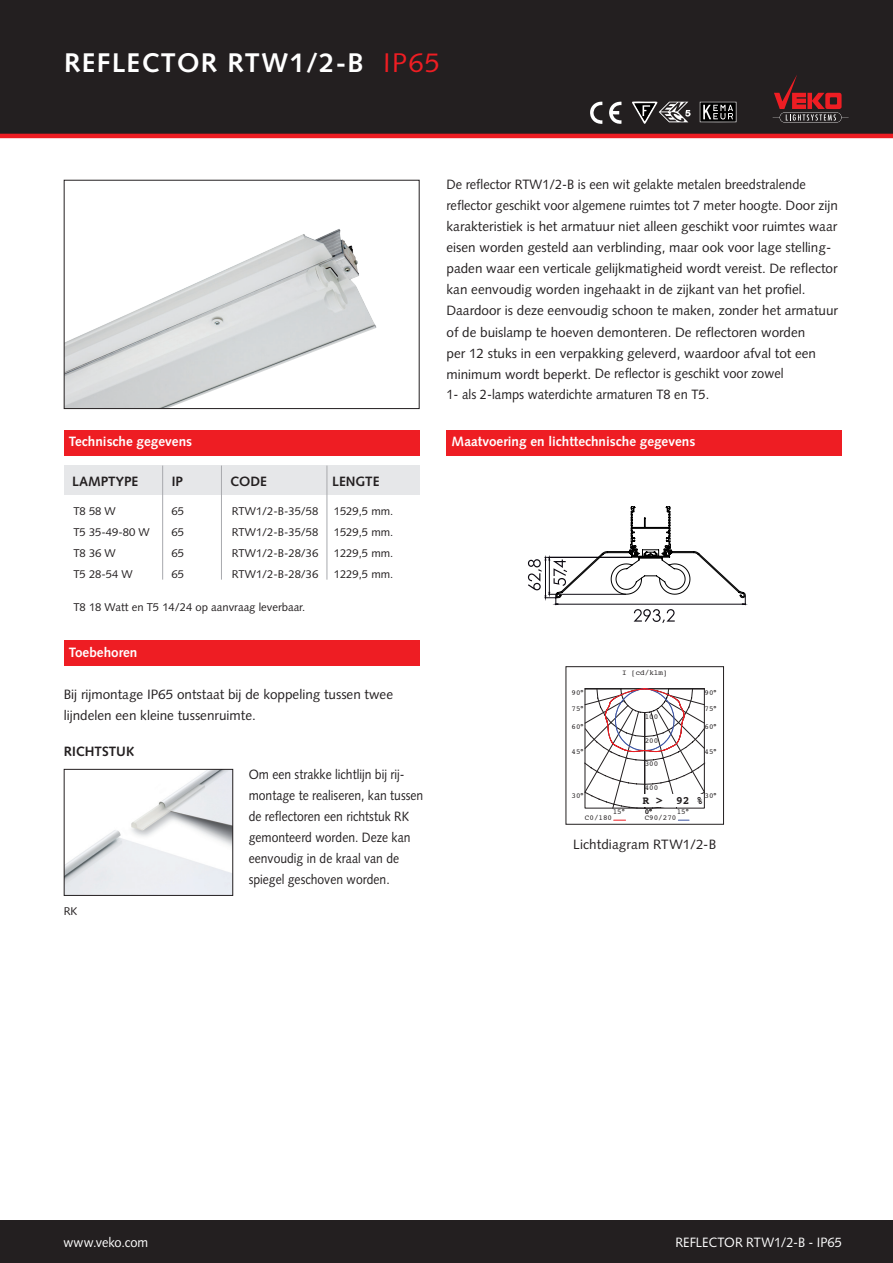
<style>
.page{position:relative;width:893px;height:1263px;background:#fff}
.page>*{position:absolute;margin:0;border:0;box-sizing:border-box;transform-origin:0 0}
.t1{font:700 27px "Syntax";letter-spacing:.05em;color:#fff}
.t2{font:13.5px/21px "Syntax";color:#231f20;scale:.95 1}
.t3{font:13.5px/21px "Syntax";color:#231f20;scale:.9 1}
.t4{font:13.5px/21px "Syntax";color:#231f20}
.t5{font:700 13.5px "Syntax";color:#fff}
.t6{font:13.5px "Syntax";letter-spacing:-.005em;color:#fff;scale:.95 1}
.t7{font:700 13.5px "Syntax";color:#231f20}
.t8{font:11.25px/21px "Syntax";color:#231f20;text-align:justify}
.t9{font:700 11.25px "Courier";color:#231f20}
.t10{font:7.5px "Courier";color:#231f20}
.s1{font-weight:400;color:#ee1d23}
</style>
<div class="page">
<div style="left:0;top:0;width:893px;height:136px;background:#231f20"></div>
<div style="left:64px;top:430px;width:356px;height:25px;background:#ee1d23"></div>
<div style="left:446px;top:430px;width:396px;height:25px;background:#ee1d23"></div>
<hr style="left:0;top:134px;width:893px;height:4px;background:#ee1d23">
<div style="left:0;top:1220px;width:893px;height:43px;background:#231f20"></div>
<img style="left:66px;top:229px;width:311px;height:178px">
<div style="left:64px;top:180px;width:356px;height:229px;border:1px solid #231f20"></div>
<div style="left:64px;top:466px;width:356px;height:29px;background:#e6e7e9"></div>
<hr style="left:221px;top:466px;width:1px;height:114px;background:#a8a9ad">
<hr style="left:162px;top:466px;width:1px;height:114px;background:#a8a9ad">
<hr style="left:327px;top:466px;width:1px;height:114px;background:#a8a9ad">
<svg style="left:590px;top:101px;width:12px;height:23px"></svg>
<svg style="left:609px;top:101px;width:12px;height:23px"></svg>
<svg style="left:632px;top:101px;width:59px;height:23px"></svg>
<svg style="left:700px;top:102px;width:36px;height:21px"></svg>
<svg style="left:773px;top:75px;width:76px;height:48px"></svg>
<div style="left:64px;top:641px;width:356px;height:25px;background:#ee1d23"></div>
<svg style="left:614px;top:820px;width:12px;height:1px"></svg>
<svg style="left:584px;top:688px;width:121px;height:120px"></svg>
<div style="left:566px;top:666px;width:158px;height:159px;border:1px solid #231f20"></div>
<img style="left:66px;top:771px;width:165px;height:123px">
<div style="left:64px;top:769px;width:169px;height:127px;border:1px solid #231f20"></div>
<svg style="left:528px;top:506px;width:218px;height:117px"></svg>
<h1 class="t1" style="left:64px;top:47px;width:377px">REFLECTOR RTW1/2-B <span class="s1">IP65</span></h1>
<p class="t2" style="left:446px;top:174px;width:414px">De reflector RTW1/2-B is een wit gelakte metalen breedstralende reflector geschikt voor algemene ruimtes tot 7 meter hoogte. Door zijn karakteristiek is het armatuur niet alleen geschikt voor ruimtes waar eisen worden gesteld aan verblinding, maar ook voor lage stelling&shy;paden waar een verticale gelijkmatigheid wordt vereist. De reflector kan eenvoudig worden ingehaakt in de zijkant van het profiel.<br>Daardoor is deze eenvoudig schoon te maken, zonder het armatuur of de buislamp te hoeven demonteren. De reflectoren worden<br>per 12 stuks in een verpakking geleverd, waardoor afval tot een minimum wordt beperkt. De reflector is geschikt voor zowel<br>1- als 2-lamps waterdichte armaturen T8 en T5.</p>
<p class="t5" style="left:69px;top:434px;width:125px">Technische gegevens</p>
<p class="t5" style="left:452px;top:434px;width:245px">Maatvoering en lichttechnische gegevens</p>
<p class="t7" style="left:72px;top:474px;width:68px">LAMPTYPE</p>
<p class="t7" style="left:172px;top:474px;width:13px">IP</p>
<p class="t7" style="left:230px;top:474px;width:38px">CODE</p>
<p class="t7" style="left:332px;top:474px;width:49px">LENGTE</p>
<p class="t8" style="left:73px;top:500px;width:78px;text-align:left">T8 58 W<br>T5 35-49-80 W<br>T8 36 W<br>T5 28-54 W</p>
<p class="t8" style="left:334px;top:500px;width:61px">1529,5 mm.<br>1529,5 mm.<br>1229,5 mm.<br>1229,5 mm.</p>
<p class="t8" style="left:232px;top:500px;width:88px">RTW1/2-B-35/58<br>RTW1/2-B-35/58<br>RTW1/2-B-28/36<br>RTW1/2-B-28/36</p>
<p class="t8" style="left:172px;top:500px;width:14px">65<br>65<br>65<br>65</p>
<p class="t8" style="left:73px;top:597px;width:233px">T8 18 Watt en T5 14/24 op aanvraag leverbaar.</p>
<p class="t5" style="left:69px;top:645px;width:70px">Toebehoren</p>
<p class="t4" style="left:64px;top:684px;width:331px">Bij rijmontage IP65 ontstaat bij de koppeling tussen twee lijndelen een kleine tussenruimte.</p>
<p class="t7" style="left:64px;top:743px;width:72px">RICHTSTUK</p>
<p class="t8" style="left:64px;top:900px;width:15px">RK</p>
<p class="t3" style="left:249px;top:764px;width:196px">Om een strakke lichtlijn bij rij&shy;montage te realiseren, kan tussen de reflectoren een richtstuk RK gemonteerd worden. Deze kan eenvoudig in de kraal van de spiegel geschoven worden.</p>
<p class="t10" style="left:622px;top:667px;width:47px">I [cd/klm]</p>
<p class="t10" style="left:645px;top:710px;width:15px">100</p>
<p class="t10" style="left:645px;top:734px;width:15px">200</p>
<p class="t10" style="left:645px;top:758px;width:15px">300</p>
<p class="t10" style="left:645px;top:782px;width:15px">400</p>
<p class="t10" style="left:645px;top:806px;width:9px">0°</p>
<p class="t10" style="left:571px;top:686px;width:14px">90°</p>
<p class="t10" style="left:704px;top:686px;width:14px">90°</p>
<p class="t10" style="left:571px;top:702px;width:14px">75°</p>
<p class="t10" style="left:704px;top:702px;width:14px">75°</p>
<p class="t10" style="left:571px;top:721px;width:14px">60°</p>
<p class="t10" style="left:704px;top:721px;width:14px">60°</p>
<p class="t10" style="left:571px;top:746px;width:14px">45°</p>
<p class="t10" style="left:704px;top:746px;width:14px">45°</p>
<p class="t10" style="left:571px;top:790px;width:14px">30°</p>
<p class="t10" style="left:704px;top:790px;width:14px">30°</p>
<p class="t10" style="left:585px;top:812px;width:29px">C0/180</p>
<p class="t10" style="left:645px;top:812px;width:33px">C90/270</p>
<p class="t9" style="left:642px;top:791px;width:62px">R &gt; 92 %</p>
<p class="t10" style="left:613px;top:806px;width:14px">15°</p>
<p class="t10" style="left:677px;top:806px;width:14px">15°</p>
<p class="t4" style="left:573px;top:834px;width:144px">Lichtdiagram RTW1/2-B</p>
<p class="t6" style="left:63px;top:1234px;width:91px">www.veko.com</p>
<p class="t6" style="left:675px;top:1234px;width:177px">REFLECTOR RTW1/2-B - IP65</p>
</div>
